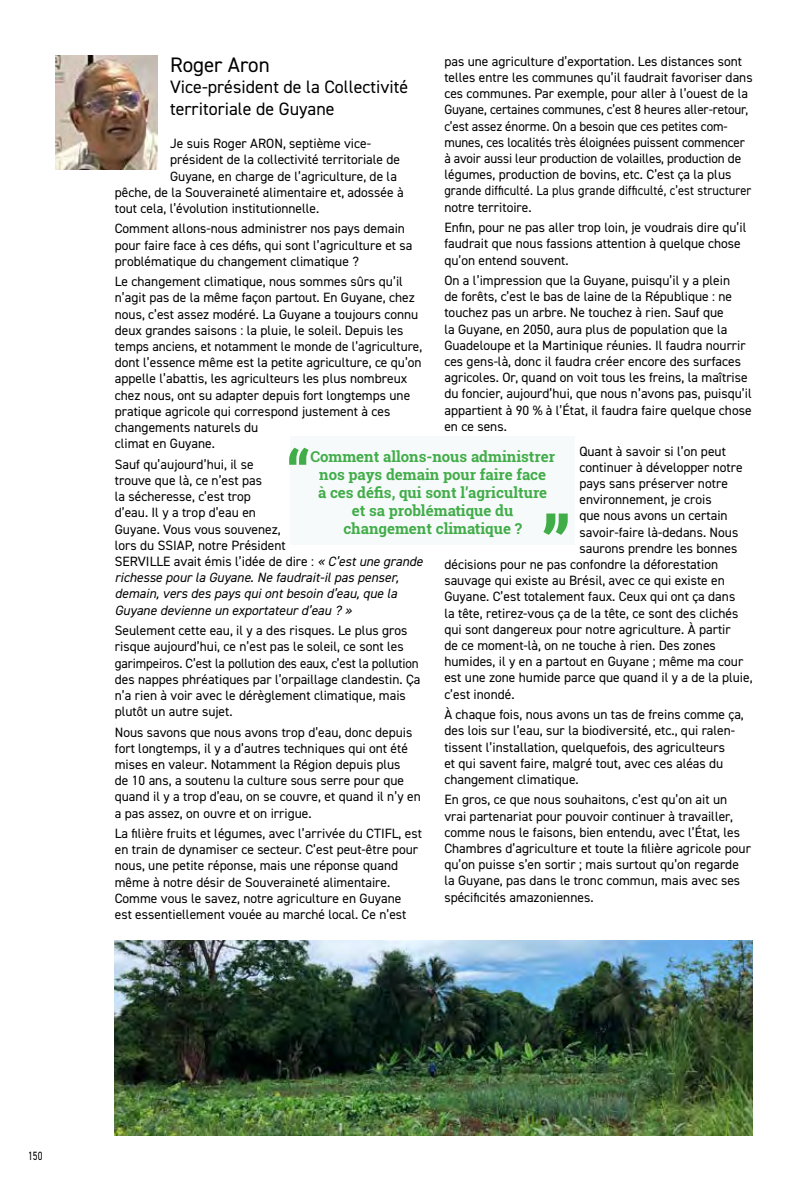
<style>
.page{position:relative;width:808px;height:1191px;background:#fff}
.page>*{position:absolute;margin:0;border:0;box-sizing:border-box;transform-origin:0 0}
.t1{font:21px "DIN2014";color:#000}
.t2{font:18px/21.6px "DIN2014";color:#000}
.t3{font:700 15px/18px "Roboto Slab";color:#41ad49;text-align:center}
.t4{font:13.5px/16.2px "DIN2014";color:#000}
.t5{font:12px "DIN2014";color:#000;scale:.8 1}
.s1{font-style:italic}
</style>
<div class="page">
<img style="left:55px;top:55px;width:102px;height:115px">
<img style="left:115px;top:940px;width:638px;height:195px">
<div style="left:290px;top:436px;width:285px;height:108px;background:#f7fafa"></div>
<svg style="left:289px;top:448px;width:20px;height:17px"></svg>
<svg style="left:543px;top:513px;width:25px;height:22px"></svg>
<p class="t4" style="left:444px;top:53px;width:310px">pas une agriculture d’exportation. Les distances sont telles entre les communes qu’il faudrait favoriser dans ces communes. Par exemple, pour aller à l’ouest de la Guyane, certaines communes, c’est 8 heures aller-retour, c’est assez énorme. On a besoin que ces petites com&shy;munes, ces localités très éloignées puissent commencer à avoir aussi leur production de volailles, production de légumes, production de bovins, etc. C’est ça la plus grande difficulté. La plus grande difficulté, c’est structurer notre territoire.</p>
<p class="t4" style="left:444px;top:219px;width:304px">Enfin, pour ne pas aller trop loin, je voudrais dire qu’il faudrait que nous fassions attention à quelque chose qu’on entend souvent.</p>
<p class="t4" style="left:444px;top:272px;width:309px">On a l’impression que la Guyane, puisqu’il y a plein<br>de forêts, c’est le bas de laine de la République : ne touchez pas un arbre. Ne touchez à rien. Sauf que<br>la Guyane, en 2050, aura plus de population que la Guadeloupe et la Martinique réunies. Il faudra nourrir ces gens-là, donc il faudra créer encore des surfaces agricoles. Or, quand on voit tous les freins, la maîtrise du foncier, aujourd’hui, que nous n’avons pas, puisqu’il appartient à 90 % à l’État, il faudra faire quelque chose en ce sens.</p>
<p class="t4" style="left:579px;top:442px;width:148px">Quant à savoir si l’on peut</p>
<p class="t4" style="left:579px;top:459px;width:165px">continuer à développer notre</p>
<p class="t4" style="left:579px;top:475px;width:150px">pays sans préserver notre</p>
<p class="t4" style="left:579px;top:491px;width:134px">environnement, je crois</p>
<p class="t4" style="left:579px;top:507px;width:150px">que nous avons un certain</p>
<p class="t4" style="left:579px;top:523px;width:160px">savoir-faire là-dedans. Nous</p>
<p class="t4" style="left:579px;top:540px;width:159px">saurons prendre les bonnes</p>
<p class="t4" style="left:444px;top:556px;width:275px">décisions pour ne pas confondre la déforestation</p>
<p class="t4" style="left:444px;top:572px;width:282px">sauvage qui existe au Brésil, avec ce qui existe en</p>
<p class="t4" style="left:444px;top:588px;width:292px">Guyane. C’est totalement faux. Ceux qui ont ça dans</p>
<p class="t4" style="left:444px;top:604px;width:295px">la tête, retirez-vous ça de la tête, ce sont des clichés</p>
<p class="t4" style="left:444px;top:621px;width:288px">qui sont dangereux pour notre agriculture. À partir</p>
<p class="t4" style="left:444px;top:637px;width:273px">de ce moment-là, on ne touche à rien. Des zones</p>
<p class="t4" style="left:444px;top:653px;width:300px">humides, il y en a partout en Guyane ; même ma cour</p>
<p class="t4" style="left:444px;top:669px;width:310px">est une zone humide parce que quand il y a de la pluie,</p>
<p class="t4" style="left:444px;top:685px;width:72px">c’est inondé.</p>
<p class="t4" style="left:444px;top:706px;width:301px">À chaque fois, nous avons un tas de freins comme ça, des lois sur l’eau, sur la biodiversité, etc., qui ralen&shy;tissent l’installation, quelquefois, des agriculteurs<br>et qui savent faire, malgré tout, avec ces aléas du changement climatique.</p>
<p class="t4" style="left:444px;top:791px;width:308px">En gros, ce que nous souhaitons, c’est qu’on ait un vrai partenariat pour pouvoir continuer à travailler, comme nous le faisons, bien entendu, avec l’État, les Chambres d’agriculture et toute la filière agricole pour qu’on puisse s’en sortir ; mais surtout qu’on regarde la Guyane, pas dans le tronc commun, mais avec ses spécificités amazoniennes.</p>
<h1 class="t1" style="left:170px;top:51px;width:101px">Roger Aron</h1>
<h2 class="t2" style="left:170px;top:76px;width:240px">Vice-président de la Collectivité territoriale de Guyane</h2>
<p class="t4" style="left:170px;top:135px;width:202px">Je suis Roger ARON, septième vice-</p>
<p class="t4" style="left:170px;top:151px;width:232px">président de la collectivité territoriale de</p>
<p class="t4" style="left:170px;top:167px;width:228px">Guyane, en charge de l’agriculture, de la</p>
<p class="t4" style="left:115px;top:184px;width:290px">pêche, de la Souveraineté alimentaire et, adossée à</p>
<p class="t4" style="left:115px;top:200px;width:206px">tout cela, l’évolution institutionnelle.</p>
<p class="t4" style="left:115px;top:220px;width:299px">Comment allons-nous administrer nos pays demain pour faire face à ces défis, qui sont l’agriculture et sa problématique du changement climatique ?</p>
<p class="t4" style="left:115px;top:273px;width:309px">Le changement climatique, nous sommes sûrs qu’il n’agit pas de la même façon partout. En Guyane, chez nous, c’est assez modéré. La Guyane a toujours connu deux grandes saisons : la pluie, le soleil. Depuis les temps anciens, et notamment le monde de l’agriculture, dont l’essence même est la petite agriculture, ce qu’on appelle l’abattis, les agriculteurs les plus nombreux chez nous, ont su adapter depuis fort longtemps une pratique agricole qui correspond justement à ces changements naturels du<br>climat en Guyane.</p>
<p class="t4" style="left:115px;top:456px;width:309px">Sauf qu’aujourd’hui, il se<br>trouve que là, ce n’est pas<br>la sécheresse, c’est trop<br>d’eau. Il y a trop d’eau en<br>Guyane. Vous vous souvenez,<br>lors du SSIAP, notre Président<br>SERVILLE avait émis l’idée de dire : <span class="s1">« C’est une grande richesse pour la Guyane. Ne faudrait-il pas penser, demain, vers des pays qui ont besoin d’eau, que la Guyane devienne un exportateur d’eau ? »</span></p>
<p class="t4" style="left:115px;top:622px;width:307px">Seulement cette eau, il y a des risques. Le plus gros risque aujourd’hui, ce n’est pas le soleil, ce sont les garimpeiros. C’est la pollution des eaux, c’est la pollution des nappes phréatiques par l’orpaillage clandestin. Ça n’a rien à voir avec le dérèglement climatique, mais plutôt un autre sujet.</p>
<p class="t4" style="left:115px;top:723px;width:307px">Nous savons que nous avons trop d’eau, donc depuis fort longtemps, il y a d’autres techniques qui ont été mises en valeur. Notamment la Région depuis plus<br>de 10 ans, a soutenu la culture sous serre pour que quand il y a trop d’eau, on se couvre, et quand il n’y en a pas assez, on ouvre et on irrigue.</p>
<p class="t4" style="left:115px;top:825px;width:309px">La filière fruits et légumes, avec l’arrivée du CTIFL, est en train de dynamiser ce secteur. C’est peut-être pour nous, une petite réponse, mais une réponse quand même à notre désir de Souveraineté alimentaire.<br>Comme vous le savez, notre agriculture en Guyane<br>est essentiellement vouée au marché local. Ce n’est</p>
<p class="t3" style="left:310px;top:447px;width:246px">Comment allons-nous administrer nos pays demain pour faire face<br>à ces défis, qui sont l’agriculture et sa problématique du changement climatique ?</p>
<p class="t5" style="left:28px;top:1148px;width:20px">150</p>
</div>
